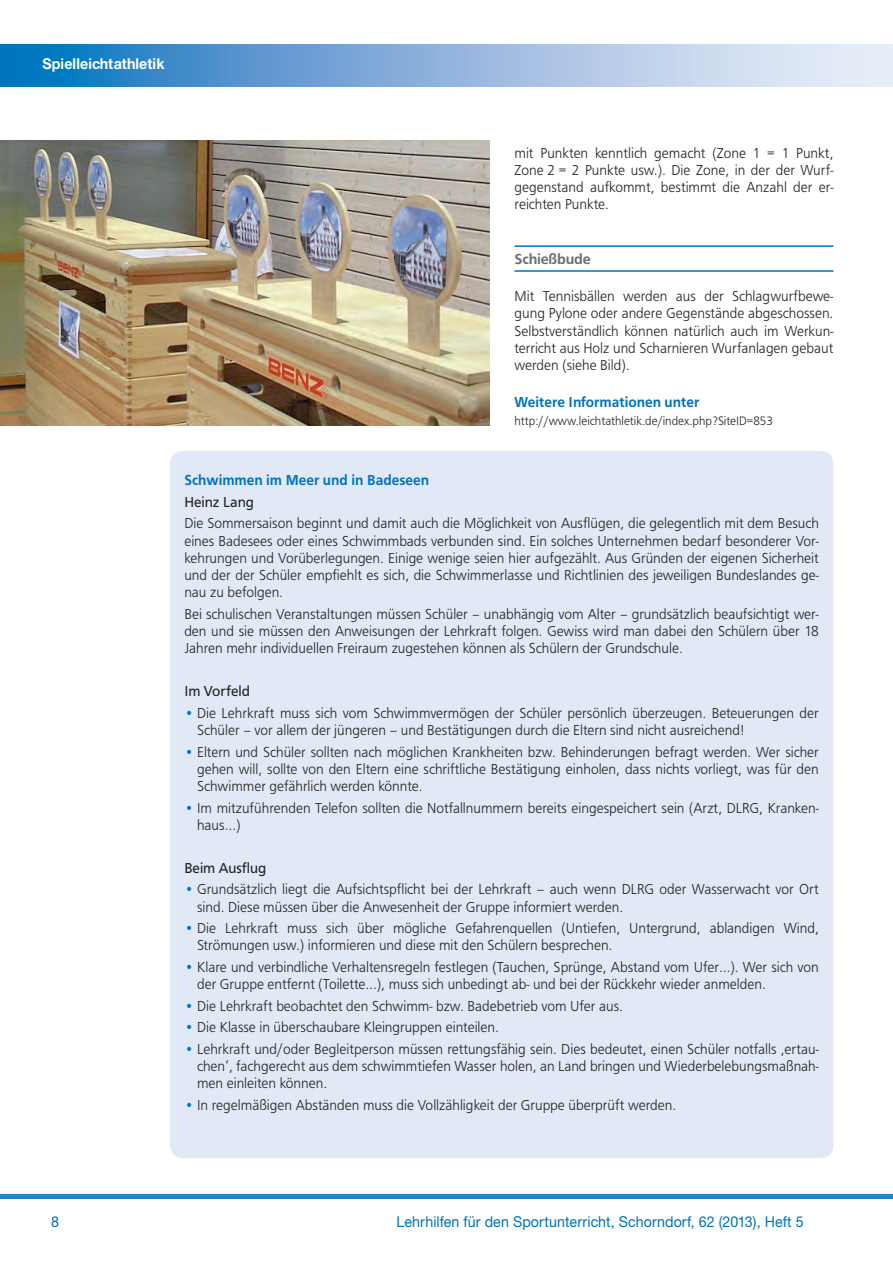
<style>
.page{position:relative;width:893px;height:1263px;background:#fff}
.page>*{position:absolute;margin:0;border:0;box-sizing:border-box;transform-origin:0 0}
.t1{font:300 15px/17.2px "Frutus T";color:#231f20;text-align:justify;scale:.95 1}
.t2{font:15px "Helvetica Neue CE";letter-spacing:.005em;color:#0072bc;scale:.95 1}
.t3{font:500 15px "Frutus T";color:#0072bc;scale:.95 1}
.t4{font:15px "Frutus T";color:#231f20;scale:.95 1}
.t5{font:700 15px "Helvetica Neue CE";letter-spacing:.005em;color:#fff;scale:.95 1}
.t6{font:500 15px "Frutus T";letter-spacing:-.015em;color:#6c6d70}
.t7{font:300 12.75px "Frutus T";color:#231f20;scale:.95 1}
.s1{font-weight:500;color:#0072bc}
.s2{font-weight:400}
.s3{color:#0072bc}
</style>
<div class="page">
<svg style="left:0;top:44px;width:893px;height:43px;background:#86b3dc"></svg>
<div style="left:0;top:1194px;width:893px;height:5px;background:#2783c5"></div>
<img style="left:0;top:140px;width:489px;height:285px">
<hr style="left:514px;top:245px;width:319px;height:2px;background:#0072bc">
<hr style="left:514px;top:270px;width:319px;height:2px;background:#0072bc">
<div style="left:170px;top:451px;width:663px;height:707px;background:#e1e9f6;border-radius:13px"></div>
<p class="t5" style="left:43px;top:54px;width:130px">Spielleichtathletik</p>
<p class="t1" style="left:514px;top:144px;width:337px">mit Punkten kenntlich gemacht (Zone 1 = 1 Punkt, Zone 2 = 2 Punkte usw.). Die Zone, in der der Wurf&shy;gegenstand aufkommt, bestimmt die Anzahl der er&shy;reichten Punkte.</p>
<p class="t6" style="left:514px;top:250px;width:78px">Schießbude</p>
<p class="t1" style="left:514px;top:287px;width:337px">Mit Tennisbällen werden aus der Schlagwurfbewe&shy;gung Pylone oder andere Gegenstände abgeschossen.<br>Selbstverständlich können natürlich auch im Werkun&shy;terricht aus Holz und Scharnieren Wurfanlagen gebaut werden (siehe Bild).</p>
<p class="t3" style="left:514px;top:394px;width:196px">Weitere Informationen unter</p>
<p class="t7" style="left:514px;top:414px;width:273px">http://www.leichtathletik.de/index.php?SiteID=853</p>
<p class="t1" style="left:184px;top:469px;width:669px;line-height:21.5px;text-align:left"><span class="s1">Schwimmen im Meer und in Badeseen<br></span><span class="s2">Heinz Lang<br></span>Die Sommersaison beginnt und damit auch die Möglichkeit von Ausflügen, die gelegentlich mit dem Besuch</p>
<p class="t1" style="left:184px;top:532px;width:669px">eines Badesees oder eines Schwimmbads verbunden sind. Ein solches Unternehmen bedarf besonderer Vor&shy;kehrungen und Vorüberlegungen. Einige wenige seien hier aufgezählt. Aus Gründen der eigenen Sicherheit und der der Schüler empfiehlt es sich, die Schwimmerlasse und Richtlinien des jeweiligen Bundeslandes ge&shy;nau zu befolgen.</p>
<p class="t1" style="left:184px;top:605px;width:669px">Bei schulischen Veranstaltungen müssen Schüler – unabhängig vom Alter – grundsätzlich beaufsichtigt wer&shy;den und sie müssen den Anweisungen der Lehrkraft folgen. Gewiss wird man dabei den Schülern über 18<br>Jahren mehr individuellen Freiraum zugestehen können als Schülern der Grundschule.</p>
<p class="t4" style="left:184px;top:683px;width:71px">Im Vorfeld</p>
<p class="t1" style="left:197px;top:704px;width:656px;text-indent:-13px"><span class="s3">•</span> Die Lehrkraft muss sich vom Schwimmvermögen der Schüler persönlich überzeugen. Beteuerungen der<br>Schüler – vor allem der jüngeren – und Bestätigungen durch die Eltern sind nicht ausreichend!</p>
<p class="t1" style="left:197px;top:743px;width:656px;text-indent:-13px"><span class="s3">•</span> Eltern und Schüler sollten nach möglichen Krankheiten bzw. Behinderungen befragt werden. Wer sicher gehen will, sollte von den Eltern eine schriftliche Bestätigung einholen, dass nichts vorliegt, was für den Schwimmer gefährlich werden könnte.</p>
<p class="t1" style="left:197px;top:799px;width:656px;text-indent:-13px"><span class="s3">•</span> Im mitzuführenden Telefon sollten die Notfallnummern bereits eingespeichert sein (Arzt, DLRG, Kranken&shy;haus…)</p>
<p class="t4" style="left:184px;top:859px;width:88px">Beim Ausflug</p>
<p class="t1" style="left:197px;top:880px;width:656px;text-indent:-13px"><span class="s3">•</span> Grundsätzlich liegt die Aufsichtspflicht bei der Lehrkraft – auch wenn DLRG oder Wasserwacht vor Ort sind. Diese müssen über die Anwesenheit der Gruppe informiert werden.</p>
<p class="t1" style="left:197px;top:919px;width:656px;text-indent:-13px"><span class="s3">•</span> Die Lehrkraft muss sich über mögliche Gefahrenquellen (Untiefen, Untergrund, ablandigen Wind,<br>Strömungen usw.) informieren und diese mit den Schülern besprechen.</p>
<p class="t1" style="left:197px;top:958px;width:656px;text-indent:-13px"><span class="s3">•</span> Klare und verbindliche Verhaltensregeln festlegen (Tauchen, Sprünge, Abstand vom Ufer…). Wer sich von der Gruppe entfernt (Toilette…), muss sich unbedingt ab- und bei der Rückkehr wieder anmelden.</p>
<p class="t1" style="left:184px;top:997px;width:463px"><span class="s3">•</span> Die Lehrkraft beobachtet den Schwimm- bzw. Badebetrieb vom Ufer aus.</p>
<p class="t1" style="left:184px;top:1018px;width:333px"><span class="s3">•</span> Die Klasse in überschaubare Kleingruppen einteilen.</p>
<p class="t1" style="left:197px;top:1040px;width:656px;text-indent:-13px"><span class="s3">•</span> Lehrkraft und/oder Begleitperson müssen rettungsfähig sein. Dies bedeutet, einen Schüler notfalls ‚ertau&shy;chen‘, fachgerecht aus dem schwimmtiefen Wasser holen, an Land bringen und Wiederbelebungsmaßnah&shy;men einleiten können.</p>
<p class="t1" style="left:184px;top:1096px;width:519px"><span class="s3">•</span> In regelmäßigen Abständen muss die Vollzähligkeit der Gruppe überprüft werden.</p>
<p class="t2" style="left:51px;top:1213px;width:10px">8</p>
<p class="t2" style="left:397px;top:1213px;width:430px">Lehrhilfen für den Sportunterricht, Schorndorf, 62 (2013), Heft 5</p>
</div>
